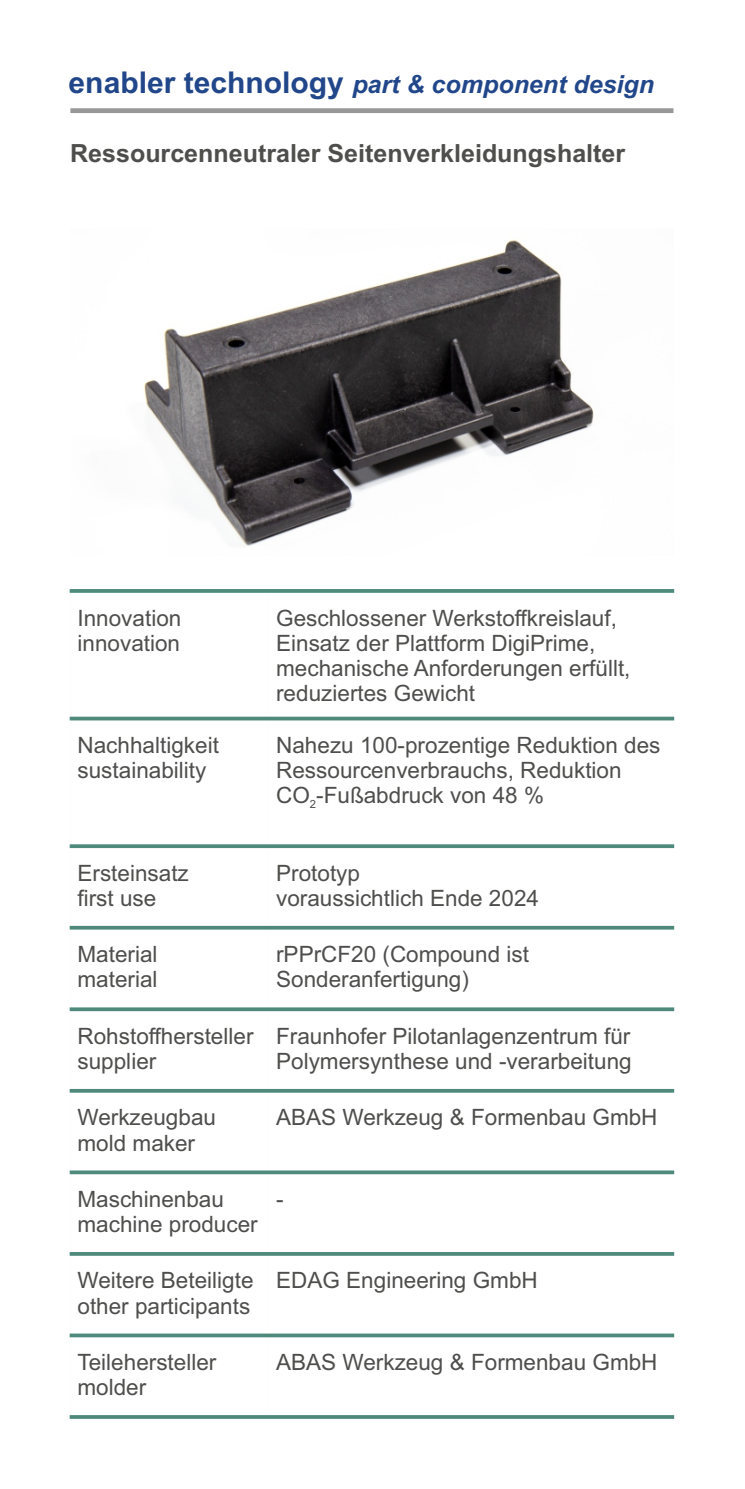
<style>
.page{position:relative;width:745px;height:1489px;background:#fff}
.page>*{position:absolute;margin:0;border:0;box-sizing:border-box;transform-origin:0 0}
.t1{font:700 25px "Arial";color:#4e4e4d}
.t2{font:italic 700 25px "Arial";color:#21468a}
.t3{font:22.5px/25.2px "Arial";color:#4e4e4d}
.t4{font:11.25px "Arial";color:#4e4e4d}
.s1{font-style:normal;font-size:30px}
</style>
<div class="page">
<div style="left:70px;top:108px;width:603px;height:5px;background:#989899"></div>
<svg style="left:70px;top:1415px;width:603px;height:3px;fill:#4e897c"></svg>
<svg style="left:70px;top:1333px;width:603px;height:4px;fill:#4e897c"></svg>
<hr style="left:70px;top:1252px;width:603px;height:3px;background:#4e897c">
<svg style="left:70px;top:1170px;width:603px;height:4px;fill:#4e897c"></svg>
<hr style="left:70px;top:1089px;width:603px;height:3px;background:#4e897c">
<svg style="left:70px;top:1007px;width:603px;height:4px;fill:#4e897c"></svg>
<svg style="left:70px;top:925px;width:603px;height:4px;fill:#4e897c"></svg>
<svg style="left:70px;top:844px;width:603px;height:4px;fill:#4e897c"></svg>
<svg style="left:70px;top:716px;width:603px;height:4px;fill:#4e897c"></svg>
<svg style="left:70px;top:589px;width:603px;height:4px;fill:#538c80"></svg>
<img style="left:143px;top:239px;width:451px;height:307px">
<p class="t2" style="left:69px;top:75px;width:586px"><span class="s1">enabler technology</span> part &amp; component design</p>
<p class="t1" style="left:70px;top:143px;width:556px">Ressourcenneutraler Seitenverkleidungshalter</p>
<p class="t3" style="left:77px;top:607px;width:105px">Innovation innovation</p>
<p class="t3" style="left:276px;top:607px;width:355px">Geschlossener Werkstoffkreislauf,<br>Einsatz der Plattform DigiPrime, mechanische Anforderungen erfüllt, reduziertes Gewicht</p>
<p class="t3" style="left:77px;top:734px;width:143px">Nachhaltigkeit</p>
<p class="t3" style="left:276px;top:734px;width:385px">Nahezu 100-prozentige Reduktion des<br>Ressourcenverbrauchs, Reduktion<br>CO -Fußabdruck von 48 %</p>
<p class="t3" style="left:77px;top:759px;width:130px">sustainability</p>
<p class="t4" style="left:310px;top:799px;width:8px">2</p>
<p class="t3" style="left:77px;top:862px;width:113px">Ersteinsatz</p>
<p class="t3" style="left:77px;top:887px;width:80px">first use</p>
<p class="t3" style="left:276px;top:862px;width:85px">Prototyp</p>
<p class="t3" style="left:276px;top:887px;width:264px">voraussichtlich Ende 2024</p>
<p class="t3" style="left:77px;top:943px;width:82px">Material</p>
<p class="t3" style="left:276px;top:943px;width:254px">rPPrCF20 (Compound ist<br>Sonderanfertigung)</p>
<p class="t3" style="left:77px;top:968px;width:82px">material</p>
<p class="t3" style="left:77px;top:1025px;width:555px;text-align:right">Rohstoffhersteller Fraunhofer Pilotanlagenzentrum für<br>Polymersynthese und -verarbeitung</p>
<p class="t3" style="left:77px;top:1050px;width:80px">supplier</p>
<p class="t3" style="left:77px;top:1106px;width:140px">Werkzeugbau</p>
<p class="t3" style="left:276px;top:1106px;width:382px">ABAS Werkzeug &amp; Formenbau GmbH</p>
<p class="t3" style="left:77px;top:1131px;width:119px">mold maker</p>
<p class="t3" style="left:77px;top:1188px;width:182px">Maschinenbau machine producer</p>
<p class="t3" style="left:276px;top:1188px;width:9px">-</p>
<p class="t3" style="left:77px;top:1269px;width:461px">Weitere Beteiligte EDAG Engineering GmbH</p>
<p class="t3" style="left:77px;top:1294px;width:174px">other participants</p>
<p class="t3" style="left:77px;top:1351px;width:140px">Teilehersteller molder</p>
<p class="t3" style="left:276px;top:1351px;width:382px">ABAS Werkzeug &amp; Formenbau GmbH</p>
</div>
